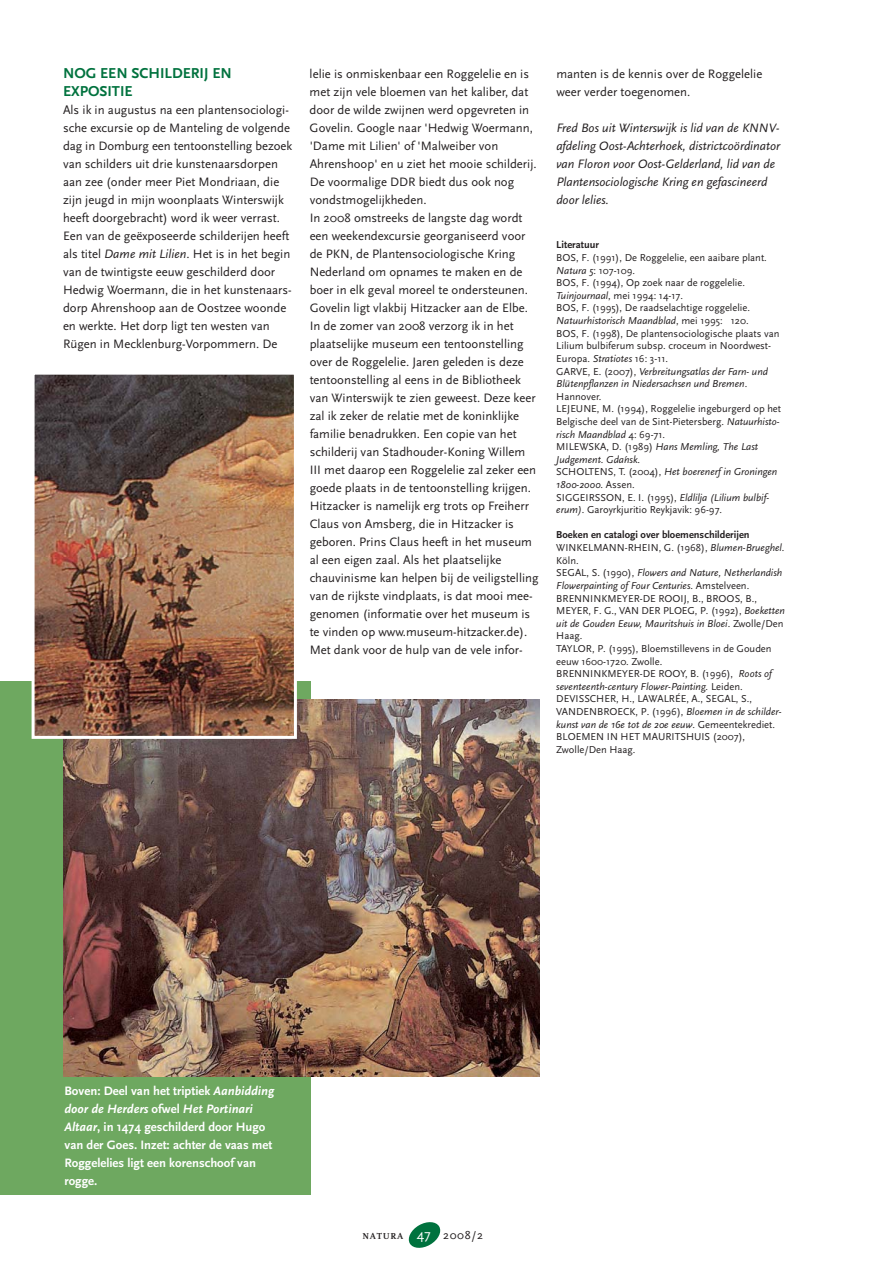
<style>
.page{position:relative;width:893px;height:1263px;background:#fff}
.page>*{position:absolute;margin:0;border:0;box-sizing:border-box;transform-origin:0 0}
.t1{font:700 15px/18px "Scala Sans";color:#00723e}
.t2{font:12.75px/18px "Scala Sans";color:#231f20}
.t3{font:italic 12.75px/18px "Scala Sans";color:#231f20}
.t4{font:700 12.75px/18px "Scala Sans";color:#fff}
.t5{font:10.5px/12.6px "Scala Sans";color:#231f20}
.t6{font:700 10.5px "Scala Sans";color:#231f20}
.t7{font:700 9px "FF Scala";letter-spacing:.08em;color:#231f20}
.s1{font-style:italic}
.s2{font-weight:700}
.s3{font-family:"Scala Sans";font-weight:400;font-size:14.25px;color:#fff}
.s4{font-family:"Scala Sans";font-weight:400;font-size:12px}
</style>
<div class="page">
<svg style="left:408px;top:1222px;width:33px;height:26px"></svg>
<div style="left:0;top:681px;width:310px;height:514px;background:#6ea860"></div>
<img style="left:63px;top:700px;width:476px;height:376px">
<img style="left:36px;top:376px;width:257px;height:359px">
<div style="left:32px;top:372px;width:265px;height:367px;border:3px solid #fff"></div>
<p class="t1" style="left:63px;top:65px;width:170px">NOG EEN SCHILDERIJ EN<br>EXPOSITIE</p>
<p class="t2" style="left:63px;top:102px;width:231px">Als ik in augustus na een plantensociologi&shy;sche excursie op de Manteling de volgende dag in Domburg een tentoonstelling bezoek van schilders uit drie kunstenaarsdorpen aan zee (onder meer Piet Mondriaan, die zijn jeugd in mijn woonplaats Winterswijk heeft doorgebracht) word ik weer verrast.<br>Een van de geëxposeerde schilderijen heeft als titel <span class="s1">Dame mit Lilien</span>. Het is in het begin van de twintigste eeuw geschilderd door Hedwig Woermann, die in het kunstenaars&shy;dorp Ahrenshoop aan de Oostzee woonde en werkte. Het dorp ligt ten westen van Rügen in Mecklenburg-Vorpommern. De</p>
<p class="t2" style="left:310px;top:66px;width:230px">lelie is onmiskenbaar een Roggelelie en is met zijn vele bloemen van het kaliber, dat door de wilde zwijnen werd opgevreten in Govelin. Google naar 'Hedwig Woermann, 'Dame mit Lilien' of 'Malweiber von Ahrenshoop' en u ziet het mooie schilderij.<br>De voormalige DDR biedt dus ook nog vondstmogelijkheden.<br>In 2008 omstreeks de langste dag wordt een weekendexcursie georganiseerd voor de PKN, de Plantensociologische Kring Nederland om opnames te maken en de boer in elk geval moreel te ondersteunen.<br>Govelin ligt vlakbij Hitzacker aan de Elbe.<br>In de zomer van 2008 verzorg ik in het plaatselijke museum een tentoonstelling over de Roggelelie. Jaren geleden is deze tentoonstelling al eens in de Bibliotheek van Winterswijk te zien geweest. Deze keer zal ik zeker de relatie met de koninklijke familie benadrukken. Een copie van het schilderij van Stadhouder-Koning Willem III met daarop een Roggelelie zal zeker een goede plaats in de tentoonstelling krijgen.<br>Hitzacker is namelijk erg trots op Freiherr Claus von Amsberg, die in Hitzacker is geboren. Prins Claus heeft in het museum al een eigen zaal. Als het plaatselijke chauvinisme kan helpen bij de veiligstelling van de rijkste vindplaats, is dat mooi mee&shy;genomen (informatie over het museum is te vinden op www.museum-hitzacker.de).<br>Met dank voor de hulp van de vele infor-</p>
<p class="t2" style="left:556px;top:66px;width:207px">manten is de kennis over de Roggelelie weer verder toegenomen.</p>
<p class="t3" style="left:556px;top:120px;width:225px">Fred Bos uit Winterswijk is lid van de KNNV&shy;afdeling Oost-Achterhoek, districtcoördinator van Floron voor Oost-Gelderland, lid van de Plantensociologische Kring en gefascineerd door lelies.</p>
<p class="t6" style="left:556px;top:241px;width:44px">Literatuur</p>
<p class="t5" style="left:556px;top:252px;width:226px">BOS, F. (1991), De Roggelelie, een aaibare plant.<br><span class="s1">Natura 5</span>: 107-109.<br>BOS, F. (1994), Op zoek naar de roggelelie.<br><span class="s1">Tuinjournaal</span>, mei 1994: 14-17.<br>BOS, F. (1995), De raadselachtige roggelelie.<br><span class="s1">Natuurhistorisch Maandblad</span>, mei 1995: 120.<br>BOS, F. (1998), De plantensociologische plaats van Lilium bulbiferum subsp. croceum in Noordwest-Europa. <span class="s1">Stratiotes</span> 16: 3-11.<br>GARVE, E. (2007), <span class="s1">Verbreitungsatlas der Farn- und Blütenpflanzen in Niedersachsen und Bremen</span>.<br>Hannover.<br>LEJEUNE, M. (1994), Roggelelie ingeburgerd op het Belgische deel van de Sint-Pietersberg. <span class="s1">Natuurhisto&shy;risch Maandblad</span> 4: 69-71.<br>MILEWSKA, D. (1989) <span class="s1">Hans Memling, The Last Judgement. Gda´nsk.<br></span>SCHOLTENS, T. (2004), <span class="s1">Het boerenerf in Groningen 1800-2000</span>. Assen.<br>SIGGEIRSSON, E. I. (1995), <span class="s1">Eldlilja (Lilium bulbif&shy;erum)</span>. Garoyrkjuritio Reykjavik: 96-97.</p>
<p class="t5" style="left:556px;top:529px;width:230px"><span class="s2">Boeken en catalogi over bloemenschilderijen </span>WINKELMANN-RHEIN, G. (1968), <span class="s1">Blumen-Brueghel.<br></span>Köln.<br>SEGAL, S. (1990), <span class="s1">Flowers and Nature, Netherlandish Flowerpainting of Four Centuries</span>. Amstelveen.<br>BRENNINKMEYER-DE ROOIJ, B., BROOS, B., MEYER, F. G., VAN DER PLOEG, P. (1992), <span class="s1">Boeketten uit de Gouden Eeuw, Mauritshuis in Bloei</span>. Zwolle/Den Haag.<br>TAYLOR, P. (1995), Bloemstillevens in de Gouden eeuw 1600-1720. Zwolle.<br>BRENNINKMEYER-DE ROOY, B. (1996), <span class="s1">Roots of seventeenth-century Flower-Painting.</span> Leiden.<br>DEVISSCHER, H., LAWALRÉE, A., SEGAL, S., VANDENBROECK, P. (1996), <span class="s1">Bloemen in de schilder&shy;kunst van de 16e tot de 20e eeuw</span>. Gemeentekrediet.<br>BLOEMEN IN HET MAURITSHUIS (2007), Zwolle/Den Haag.</p>
<p class="t4" style="left:64px;top:1083px;width:211px">Boven: Deel van het triptiek <span class="s1">Aanbidding door de Herders</span> ofwel <span class="s1">Het Portinari<br>Altaar</span>, in 1474 geschilderd door Hugo van der Goes. Inzet: achter de vaas met<br>Roggelelies ligt een korenschoof van rogge.</p>
<p class="t7" style="left:363px;top:1233px;width:122px">NATURA <span class="s3">47</span> <span class="s4">2008/2</span></p>
</div>
